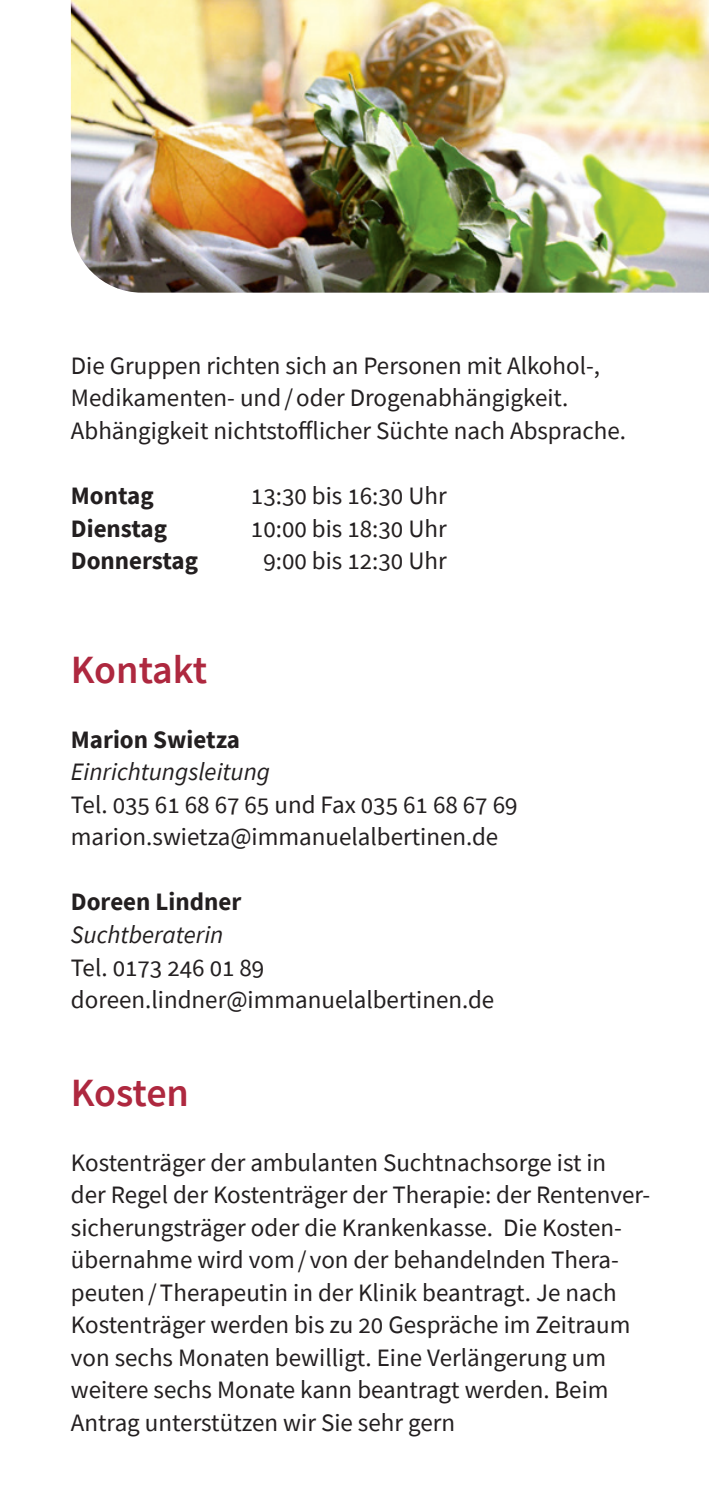
<style>
.page{position:relative;width:709px;height:1489px;background:#fff}
.page>*{position:absolute;margin:0;border:0;box-sizing:border-box;transform-origin:0 0}
.Headline_2_innen{font:600 40px "Source Sans Pro";letter-spacing:-.01em;color:#ae283f}
.Copy{font:25px/32.5px "Source Sans Pro";color:#231f20}
.Copy-2{font:italic 25px "Source Sans Pro";color:#231f20}
.Headline_3_innen{font:700 25px "Source Sans Pro";color:#231f20}
.Copy-3{font:700 25px "Source Sans Pro";color:#231f20}
.s1{color:#fff}
</style>
<div class="page">
<img style="left:71px;top:0;width:638px;height:293px">
<p class="Copy" style="left:71px;top:349px;width:557px">Die Gruppen richten sich an Personen mit Alkohol-,<br>Medikamenten- und/oder Drogenabhängigkeit.<br>Abhängigkeit nichtstofflicher Süchte nach Absprache.</p>
<p class="Copy-3" style="left:71px;top:479px;width:84px">Montag</p>
<p class="Copy" style="left:251px;top:479px;width:197px">13:30 bis 16:30 Uhr</p>
<p class="Copy-3" style="left:71px;top:511px;width:98px">Dienstag</p>
<p class="Copy" style="left:251px;top:512px;width:197px">10:00 bis 18:30 Uhr</p>
<p class="Copy-3" style="left:71px;top:544px;width:129px">Donnerstag</p>
<p class="Copy" style="left:251px;top:544px;width:197px"><span class="s1">0</span>9:00 bis 12:30 Uhr</p>
<p class="Headline_2_innen" style="left:71px;top:643px;width:138px">Kontakt</p>
<p class="Headline_3_innen" style="left:71px;top:722px;width:171px">Marion Swietza</p>
<p class="Copy-2" style="left:71px;top:756px;width:201px">Einrichtungsleitung</p>
<p class="Copy" style="left:71px;top:788px;width:448px">Tel. 035 61 68 67 65 und Fax 035 61 68 67 69</p>
<p class="Copy" style="left:71px;top:820px;width:429px">marion.swietza@immanuelalbertinen.de</p>
<p class="Headline_3_innen" style="left:71px;top:885px;width:172px">Doreen Lindner</p>
<p class="Copy-2" style="left:71px;top:918px;width:154px">Suchtberaterin</p>
<p class="Copy" style="left:71px;top:950px;width:425px">Tel. 0173 246 01 89 doreen.lindner@immanuelalbertinen.de</p>
<p class="Headline_2_innen" style="left:71px;top:1065px;width:120px">Kosten</p>
<p class="Copy" style="left:71px;top:1145px;width:537px">Kostenträger der ambulanten Suchtnachsorge ist in</p>
<p class="Copy" style="left:71px;top:1178px;width:581px">der Regel der Kostenträger der Therapie: der Rentenver&shy;sicherungsträger oder die Krankenkasse. Die Kosten&shy;übernahme wird vom/ von der behandelnden Thera&shy;peuten/Therapeutin in der Klinik beantragt. Je nach Kostenträger werden bis zu 20 Gespräche im Zeitraum von sechs Monaten bewilligt. Eine Verlängerung um weitere sechs Monate kann beantragt werden. Beim Antrag unterstützen wir Sie sehr gern</p>
</div>
